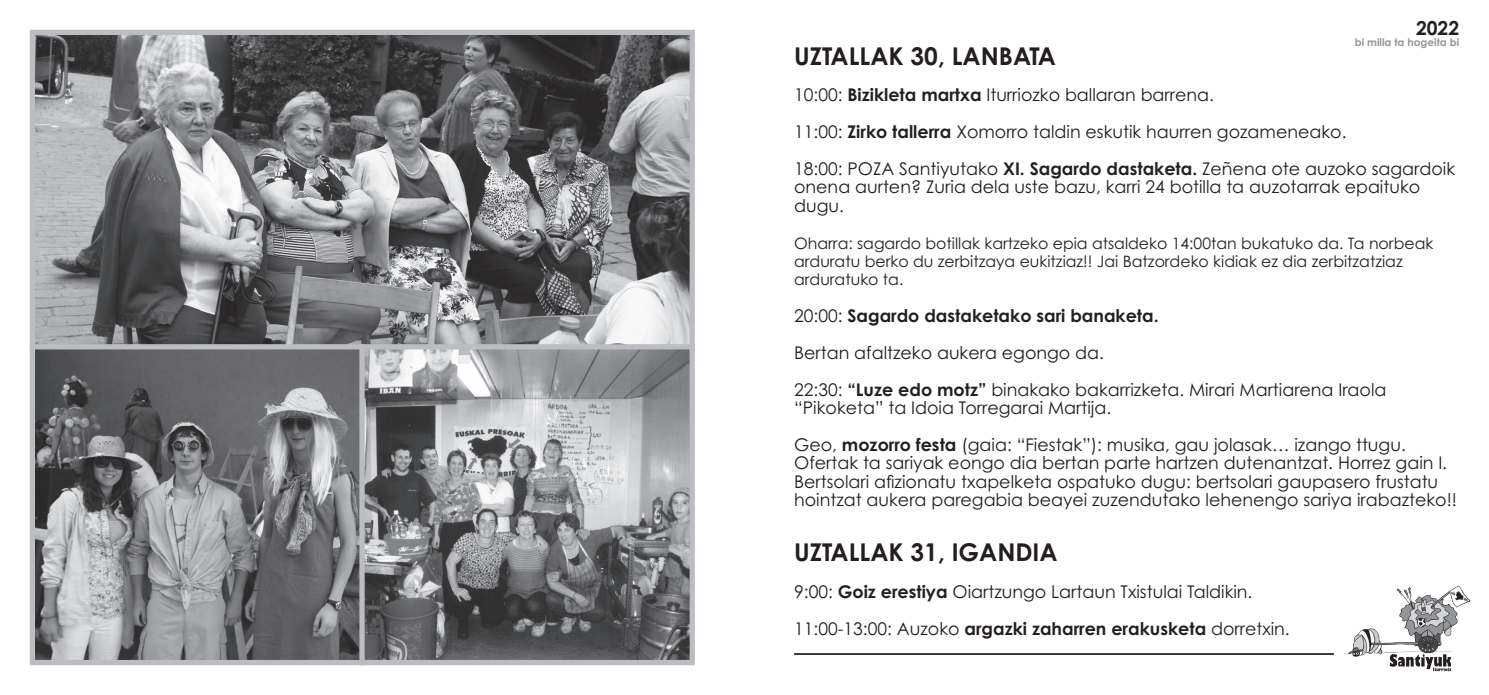
<style>
.page{position:relative;width:1489px;height:695px;background:#fff}
.page>*{position:absolute;margin:0;border:0;box-sizing:border-box;transform-origin:0 0}
.t1{font:700 24.5px "Century Gothic Pro";color:#231f20}
.t2{font:700 19.25px "Century Gothic Pro";color:#231f20}
.t3{font:17.5px/18.4px "Century Gothic Pro";color:#231f20}
.t4{font:700 17.5px "Century Gothic Pro";color:#231f20}
.t5{font:15.75px/18.4px "Century Gothic Pro";color:#231f20}
.t6{font:700 10.5px "Century Gothic Pro";color:#939598}
.s1{font-weight:700}
.s2{font-weight:400}
</style>
<div class="page">
<img style="left:1344px;top:585px;width:127px;height:87px">
<hr style="left:794px;top:653px;width:539px;height:1px;background:#231f20">
<img style="left:36px;top:36px;width:652px;height:308px">
<div style="left:30px;top:30px;width:664px;height:321px;border:5px solid #bcbdc0"></div>
<svg style="left:36px;top:350px;width:323px;height:309px;background:#7c7c7f"></svg>
<div style="left:30px;top:344px;width:335px;height:321px;border:5px solid #bcbdc0"></div>
<svg style="left:365px;top:350px;width:323px;height:309px;background:#87888b"></svg>
<div style="left:359px;top:344px;width:335px;height:321px;border:5px solid #bcbdc0"></div>
<p class="t2" style="left:1415px;top:16px;width:45px">2022</p>
<p class="t6" style="left:1354px;top:36px;width:106px">bi milla ta hogeita bi</p>
<p class="t1" style="left:794px;top:41px;width:263px">UZTALLAK 30, LANBATA</p>
<p class="t3" style="left:794px;top:86px;width:421px">10:00: <span class="s1">Bizikleta martxa</span> Iturriozko ballaran barrena.</p>
<p class="t3" style="left:794px;top:122px;width:554px">11:00: <span class="s1">Zirko tallerra</span> Xomorro taldin eskutik haurren gozameneako.</p>
<p class="t3" style="left:794px;top:159px;width:662px">18:00: POZA Santiyutako <span class="s1">XI. Sagardo dastaketa.</span> Zeñena ote auzoko sagardoik onena aurten? Zuria dela uste bazu, karri 24 botilla ta auzotarrak epaituko dugu.</p>
<p class="t5" style="left:794px;top:233px;width:640px">Oharra: sagardo botillak kartzeko epia atsaldeko 14:00tan bukatuko da. Ta norbeak arduratu berko du zerbitzaya eukitziaz!! Jai Batzordeko kidiak ez dia zerbitzatziaz arduratuko ta.</p>
<p class="t4" style="left:794px;top:305px;width:366px"><span class="s2">20:00:</span> Sagardo dastaketako sari banaketa.</p>
<p class="t3" style="left:794px;top:343px;width:311px">Bertan afaltzeko aukera egongo da.</p>
<p class="t3" style="left:794px;top:380px;width:594px">22:30: <span class="s1">“Luze edo motz”</span> binakako bakarrizketa. Mirari Martiarena Iraola “Pikoketa” ta Idoia Torregarai Martija.</p>
<p class="t3" style="left:794px;top:435px;width:664px">Geo, <span class="s1">mozorro festa</span> (gaia: “Fiestak”): musika, gau jolasak… izango ttugu.<br>Ofertak ta sariyak eongo dia bertan parte hartzen dutenantzat. Horrez gain I.<br>Bertsolari afizionatu txapelketa ospatuko dugu: bertsolari gaupasero frustatu hointzat aukera paregabia beayei zuzendutako lehenengo sariya irabazteko!!</p>
<p class="t1" style="left:794px;top:537px;width:265px">UZTALLAK 31, IGANDIA</p>
<p class="t3" style="left:794px;top:582px;width:460px">9:00: <span class="s1">Goiz erestiya</span> Oiartzungo Lartaun Txistulai Taldikin.</p>
<p class="t3" style="left:794px;top:619px;width:497px">11:00-13:00: Auzoko <span class="s1">argazki zaharren erakusketa</span> dorretxin.</p>
</div>
